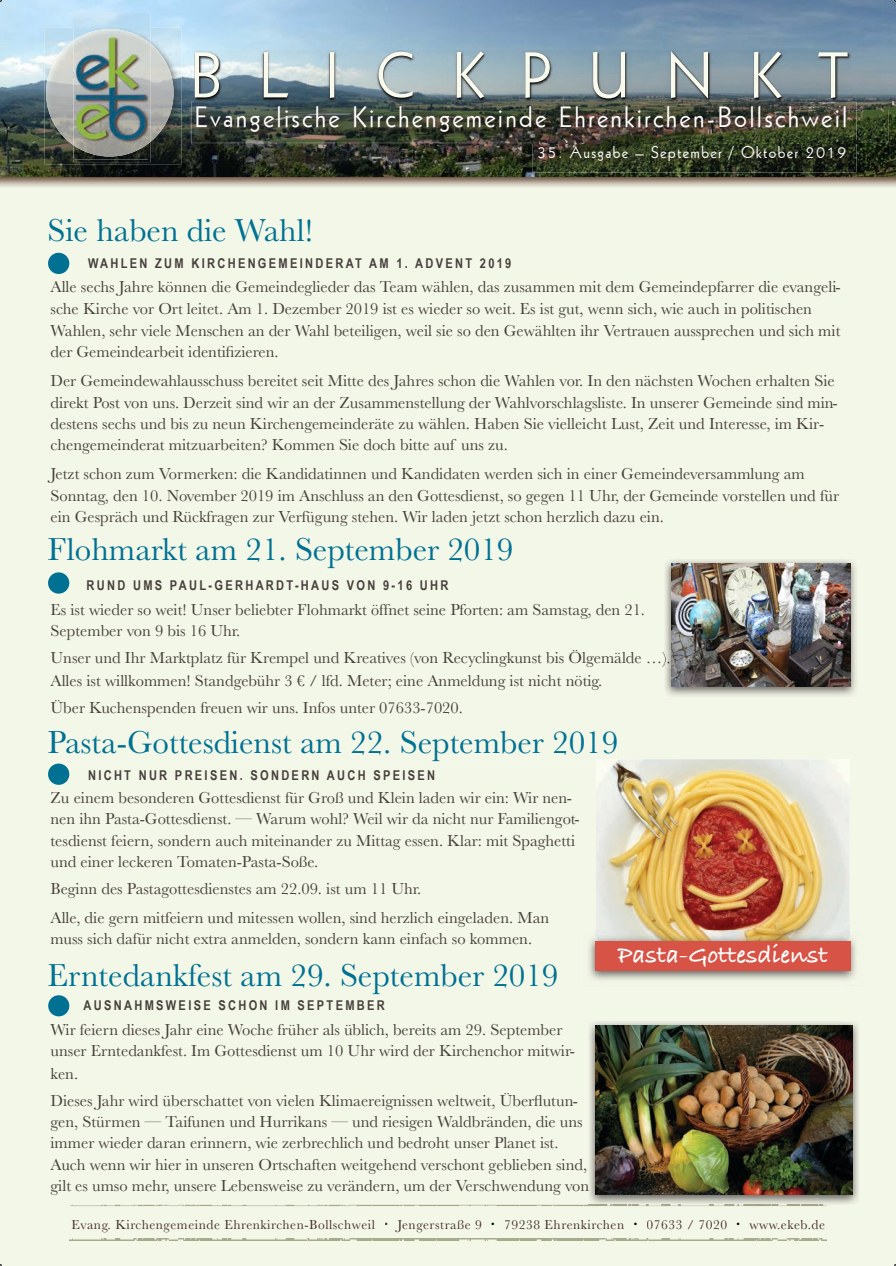
<style>
.page{position:relative;width:896px;height:1266px;background:#fff}
.page>*{position:absolute;margin:0;border:0;box-sizing:border-box;transform-origin:0 0}
.t1{font:63px "Geometric 231 BT Roman C";letter-spacing:.58em;color:#f7faed}
.t2{font:33px "Baskerville";color:#007193}
.t3{font:28.5px "Geometric 231 BT Roman C";letter-spacing:.08em;color:#fff}
.t4{font:700 25.5px "Bradley Hand ITCTT";color:#fff}
.t5{font:16.5px/21px "Baskerville";color:#46403c}
.t6{font:16.5px "Geometric 231 BT Roman C";letter-spacing:.08em;color:#fff}
.t7{font:700 13.5px "Arial Narrow";letter-spacing:.17em;color:#46403c}
.t8{font:13.5px "Baskerville";letter-spacing:.04em;color:#442f25}
.s1{font-family:"Hira Min Pro N W3"}
.s2{font-family:"Hira Min Pro N W3";color:#000}
</style>
<div class="page">
<div style="left:0;top:188px;width:895px;height:1077px;background:#f3f7e7"></div>
<div style="left:51px;top:650px;width:613px;height:17px;background:#f3f7e7"></div>
<div style="left:72px;top:1219px;width:303px;height:13px;background:#f3f7e7"></div>
<div style="left:393px;top:1219px;width:89px;height:13px;background:#f3f7e7"></div>
<div style="left:505px;top:1219px;width:119px;height:10px;background:#f3f7e7"></div>
<div style="left:647px;top:1219px;width:80px;height:10px;background:#f3f7e7"></div>
<div style="left:745px;top:1219px;width:79px;height:10px;background:#f3f7e7"></div>
<img style="left:70px;top:1204px;width:518px;height:1px">
<img style="left:70px;top:1238px;width:756px;height:1px">
<img style="left:0;top:0;width:895px;height:188px">
<img style="left:190px;top:110px;width:698px;height:32px">
<img style="left:194px;top:51px;width:656px;height:51px">
<img style="left:40px;top:28px;width:141px;height:136px">
<img style="left:40px;top:40px;width:140px;height:105px">
<img style="left:73px;top:14px;width:78px;height:148px">
<img style="left:73px;top:40px;width:78px;height:105px">
<img style="left:74px;top:14px;width:74px;height:145px">
<img style="left:74px;top:29px;width:74px;height:127px">
<img style="left:532px;top:144px;width:324px;height:28px">
<img style="left:538px;top:145px;width:307px;height:15px">
<img style="left:191px;top:102px;width:665px;height:42px">
<img style="left:191px;top:110px;width:665px;height:32px">
<svg style="left:47px;top:252px;width:23px;height:23px"></svg>
<div style="left:47px;top:731px;width:569px;height:54px;background:#f3f7e7"></div>
<svg style="left:47px;top:571px;width:23px;height:23px"></svg>
<img style="left:588px;top:1020px;width:271px;height:185px">
<img style="left:588px;top:1204px;width:238px;height:1px">
<img style="left:595px;top:1024px;width:257px;height:170px">
<svg style="left:47px;top:994px;width:23px;height:23px"></svg>
<img style="left:664px;top:558px;width:194px;height:139px">
<img style="left:664px;top:650px;width:6px;height:17px">
<img style="left:671px;top:563px;width:179px;height:123px">
<img style="left:595px;top:759px;width:254px;height:171px">
<img style="left:595px;top:759px;width:21px;height:2px">
<img style="left:581px;top:930px;width:282px;height:57px">
<div style="left:595px;top:940px;width:255px;height:30px;background:#d75345"></div>
<h1 class="t1" style="left:190px;top:34px;width:659px">BLICKPUNKT</h1>
<h3 class="t3" style="left:167px;top:96px;width:654px">Evangelische Kirchengemeinde Ehrenkirchen-Bollschweil</h3>
<h3 class="t3" style="left:194px;top:99px;width:654px">Evangelische Kirchengemeinde Ehrenkirchen-Bollschweil</h3>
<p class="t6" style="left:537px;top:141px;width:311px">35. Ausgabe – September / Oktober 2019</p>
<h2 class="t2" style="left:47px;top:210px;width:267px">Sie haben die Wahl!</h2>
<p class="t7" style="left:88px;top:253px;width:425px">WAHLEN ZUM KIRCHENGEMEINDERAT AM 1. ADVENT 2019</p>
<p class="t5" style="left:50px;top:277px;width:791px">Alle sechs Jahre können die Gemeindeglieder das Team wählen, das zusammen mit dem Gemeindepfarrer die evangeli&shy;sche Kirche vor Ort leitet. Am 1. Dezember 2019 ist es wieder so weit. Es ist gut, wenn sich, wie auch in politischen</p>
<p class="t5" style="left:50px;top:320px;width:791px">Wahlen, sehr viele Menschen an der Wahl beteiligen, weil sie so den Gewählten ihr Vertrauen aussprechen und sich mit der Gemeindearbeit identifizieren.</p>
<p class="t5" style="left:50px;top:369px;width:788px;line-height:22.5px">Der Gemeindewahlausschuss bereitet seit Mitte des Jahres schon die Wahlen vor. In den nächsten Wochen erhalten Sie direkt Post von uns. Derzeit sind wir an der Zusammenstellung der Wahlvorschlagsliste. In unserer Gemeinde sind min-</p>
<p class="t5" style="left:50px;top:413px;width:775px">destens sechs und bis zu neun Kirchengemeinderäte zu wählen. Haben Sie vielleicht Lust, Zeit und Interesse, im Kir&shy;chengemeinderat mitzuarbeiten? Kommen Sie doch bitte auf uns zu.</p>
<p class="t5" style="left:50px;top:462px;width:790px;line-height:22.5px">Jetzt schon zum Vormerken: die Kandidatinnen und Kandidaten werden sich in einer Gemeindeversammlung am<br>Sonntag, den 10. November 2019 im Anschluss an den Gottesdienst, so gegen 11 Uhr, der Gemeinde vorstellen und für</p>
<p class="t5" style="left:50px;top:506px;width:615px">ein Gespräch und Rückfragen zur Verfügung stehen. Wir laden jetzt schon herzlich dazu ein.</p>
<h2 class="t2" style="left:47px;top:528px;width:467px">Flohmarkt am 21. September 2019</h2>
<p class="t5" style="left:50px;top:599px;width:596px">Es ist wieder so weit! Unser beliebter Flohmarkt öffnet seine Pforten: am Samstag, den 21.<br>September von 9 bis 16 Uhr.</p>
<p class="t5" style="left:50px;top:646px;width:621px;line-height:22.5px">Unser und Ihr Marktplatz für Krempel und Kreatives (von Recyclingkunst bis Ölgemälde …).<br>Alles ist willkommen! Standgebühr 3 € / lfd. Meter; eine Anmeldung ist nicht nötig.</p>
<p class="t5" style="left:50px;top:697px;width:414px">Über Kuchenspenden freuen wir uns. Infos unter 07633-7020.</p>
<p class="t7" style="left:86px;top:574px;width:363px">RUND UMS PAUL-GERHARDT-HAUS VON 9-16 UHR</p>
<h2 class="t2" style="left:47px;top:721px;width:572px">Pasta-Gottesdienst am 22. September 2019</h2>
<p class="t5" style="left:50px;top:787px;width:530px">Zu einem besonderen Gottesdienst für Groß und Klein laden wir ein: Wir nen&shy;nen ihn Pasta-Gottesdienst. — Warum wohl? Weil wir da nicht nur Familiengot-</p>
<p class="t5" style="left:50px;top:830px;width:526px">tesdienst feiern, sondern auch miteinander zu Mittag essen. Klar: mit Spaghetti und einer leckeren Tomaten-Pasta-Soße.</p>
<p class="t5" style="left:50px;top:875px;width:500px;line-height:28.5px">Beginn des Pastagottesdienstes am 22.09. ist um 11 Uhr.<br>Alle, die gern mitfeiern und mitessen wollen, sind herzlich eingeladen. Man</p>
<p class="t5" style="left:50px;top:928px;width:483px">muss sich dafür nicht extra anmelden, sondern kann einfach so kommen.</p>
<p class="t7" style="left:88px;top:765px;width:348px">NICHT NUR PREISEN. SONDERN AUCH SPEISEN</p>
<h3 class="t4" style="left:617px;top:935px;width:211px">Pasta-Gottesdienst</h3>
<h2 class="t2" style="left:47px;top:954px;width:512px">Erntedankfest am 29. September 2019</h2>
<p class="t7" style="left:83px;top:994px;width:303px">AUSNAHMSWEISE SCHON IM SEPTEMBER</p>
<p class="t5" style="left:50px;top:1019px;width:526px">Wir feiern dieses Jahr eine Woche früher als üblich, bereits am 29. September unser Erntedankfest. Im Gottesdienst um 10 Uhr wird der Kirchenchor mitwir-</p>
<p class="t5" style="left:50px;top:1060px;width:529px;line-height:27px">ken.<br>Dieses Jahr wird überschattet von vielen Klimaereignissen weltweit, Überflutun-</p>
<p class="t5" style="left:50px;top:1111px;width:533px">gen, Stürmen — Taifunen und Hurrikans — und riesigen Waldbränden, die uns immer wieder daran erinnern, wie zerbrechlich und bedroht unser Planet ist.</p>
<p class="t5" style="left:50px;top:1154px;width:540px">Auch wenn wir hier in unseren Ortschaften weitgehend verschont geblieben sind, gilt es umso mehr, unsere Lebensweise zu verändern, um der Verschwendung von</p>
<p class="t8" style="left:71px;top:1215px;width:755px">Evang. Kirchengemeinde Ehrenkirchen-Bollschweil <span class="s1">・</span> Jengerstraße 9 <span class="s2">・</span> 79238 Ehrenkirchen <span class="s2">・</span> 07633 / 7020 <span class="s2">・</span> www.ekeb.de</p>
</div>
